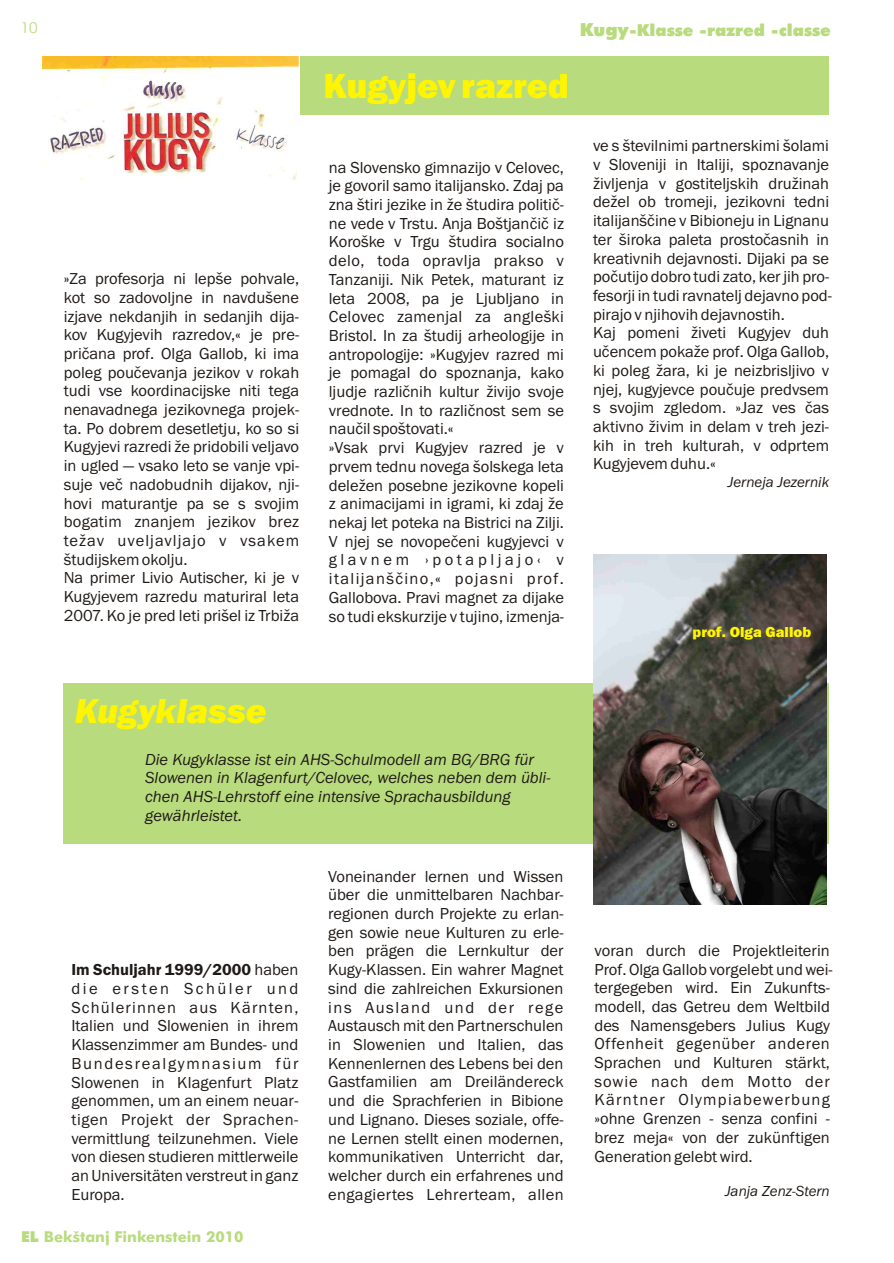
<style>
.page{position:relative;width:894px;height:1263px;background:#fff}
.page>*{position:absolute;margin:0;border:0;box-sizing:border-box;transform-origin:0 0}
.t1{font:800 36px "Franklin Gothic";color:#fff500}
.t2{font:italic 800 36px "Franklin Gothic";color:#fff500}
.t3{font:16.5px/18.8px "Franklin Gothic";color:#1f1a17}
.t4{font:italic 16.5px/18.8px "Franklin Gothic";color:#1f1a17}
.t5{font:16.5px "Futura X Blk BT";color:#b8db7d}
.t6{font:16.5px "Franklin Gothic Demi";color:#1f1a17}
.t7{font:italic 15px "Franklin Gothic";color:#1f1a17}
.t8{font:700 15px "Futura Md BT";color:#b8db7d}
.t9{font:800 15px "Franklin Gothic";color:#fff500}
.t10{font:15px "Avant Garde Bk BT";color:#b8db7d}
.s1{font-size:18px}
.s2{font-family:"Franklin Gothic"}
.s3{font-family:"Futura X Blk BT";font-weight:400}
</style>
<div class="page">
<div style="left:64px;top:683px;width:765px;height:161px;background:#b8db7d"></div>
<img style="left:593px;top:554px;width:234px;height:351px">
<div style="left:43px;top:56px;width:786px;height:58px;background:#b8db7d"></div>
<img style="left:43px;top:56px;width:256px;height:123px">
<p class="t10" style="left:21px;top:21px;width:18px">10</p>
<p class="t5" style="left:580px;top:23px;width:253px"><span class="s1">Kugy</span>-Klasse -razred -classe</p>
<p class="t3" style="left:64px;top:271px;width:237px">»Za profesorja ni lepše pohvale, kot so zadovoljne in navdušene izjave nekdanjih in sedanjih dija&shy;kov Kugyjevih razredov,« je pre&shy;prièana prof. Olga Gallob, ki ima poleg pouèevanja jezikov v rokah tudi vse koordinacijske niti tega nenavadnega jezikovnega projek&shy;ta. Po dobrem desetletju, ko so si<br>Kugyjevi razredi že pridobili veljavo in ugled — vsako leto se vanje vpi&shy;suje veè nadobudnih dijakov, nji&shy;hovi maturantje pa se s svojim bogatim znanjem jezikov brez težav uveljavljajo v vsakem študijskem okolju.<br>Na primer Livio Autischer, ki je v<br>Kugyjevem razredu maturiral leta<br>2007. Ko je pred leti prišel iz Trbiža</p>
<h1 class="t1" style="left:323px;top:72px;width:247px">Kugyjev razred</h1>
<p class="t3" style="left:329px;top:159px;width:237px">na Slovensko gimnazijo v Celovec, je govoril samo italijansko. Zdaj pa zna štiri jezike in že študira politiè&shy;ne vede v Trstu. Anja Boštjanèiè iz<br>Koroške v Trgu študira socialno delo, toda opravlja prakso v<br>Tanzaniji. Nik Petek, maturant iz leta 2008, pa je Ljubljano in<br>Celovec zamenjal za angleški<br>Bristol. In za študij arheologije in antropologije: »Kugyjev razred mi je pomagal do spoznanja, kako ljudje razliènih kultur živijo svoje vrednote. In to razliènost sem se nauèil spoštovati.«<br>»Vsak prvi Kugyjev razred je v prvem tednu novega šolskega leta deležen posebne jezikovne kopeli z animacijami in igrami, ki zdaj že nekaj let poteka na Bistrici na Zilji.<br>V njej se novopeèeni kugyjevci v glavnem ›potapljajo‹ v italijanšèino,« pojasni prof.<br>Gallobova. Pravi magnet za dijake so tudi ekskurzije v tujino, izmenja-</p>
<h1 class="t2" style="left:75px;top:698px;width:194px">Kugyklasse</h1>
<p class="t4" style="left:145px;top:751px;width:407px">Die Kugyklasse ist ein AHS-Schulmodell am BG/BRG für Slowenen in Klagenfurt/Celovec, welches neben dem übli&shy;chen AHS-Lehrstoff eine intensive Sprachausbildung gewährleistet.</p>
<p class="t6" style="left:71px;top:964px;width:229px">Im Schuljahr 1999/2000 <span class="s2">haben</span></p>
<p class="t3" style="left:71px;top:980px;width:229px;text-align:justify">die ersten Schüler und Schülerinnen aus Kärnten, Italien und Slowenien in ihrem Klassenzimmer am Bundes- und Bundesrealgymnasium für Slowenen in Klagenfurt Platz genommen, um an einem neuar&shy;tigen Projekt der Sprachen&shy;vermittlung teilzunehmen. Viele von diesen studieren mittlerweile an Universitäten verstreut in ganz Europa.</p>
<p class="t8" style="left:21px;top:1231px;width:224px"><span class="s3">EL</span> Bekštanj Finkenstein 2010</p>
<p class="t3" style="left:328px;top:868px;width:237px;text-align:justify">Voneinander lernen und Wissen über die unmittelbaren Nachbar&shy;regionen durch Projekte zu erlan&shy;gen sowie neue Kulturen zu erle&shy;ben prägen die Lernkultur der Kugy-Klassen. Ein wahrer Magnet sind die zahlreichen Exkursionen ins Ausland und der rege Austausch mit den Partnerschulen in Slowenien und Italien, das Kennenlernen des Lebens bei den Gastfamilien am Dreiländereck und die Sprachferien in Bibione und Lignano. Dieses soziale, offe&shy;ne Lernen stellt einen modernen, kommunikativen Unterricht dar, welcher durch ein erfahrenes und engagiertes Lehrerteam, allen</p>
<p class="t3" style="left:593px;top:138px;width:240px">ve s številnimi partnerskimi šolami v Sloveniji in Italiji, spoznavanje življenja v gostiteljskih družinah dežel ob tromeji, jezikovni tedni italijanšèine v Bibioneju in Lignanu ter široka paleta prostoèasnih in kreativnih dejavnosti. Dijaki pa se poèutijo dobro tudi zato, ker jih pro&shy;fesorji in tudi ravnatelj dejavno pod&shy;pirajo v njihovih dejavnostih.<br>Kaj pomeni živeti Kugyjev duh uèencem pokaže prof. Olga Gallob, ki poleg žara, ki je neizbrisljivo v njej, kugyjevce pouèuje predvsem s svojim zgledom. »Jaz ves èas aktivno živim in delam v treh jezi&shy;kih in treh kulturah, v odprtem Kugyjevem duhu.«</p>
<p class="t7" style="left:728px;top:476px;width:103px">Jerneja Jezernik</p>
<p class="t9" style="left:693px;top:627px;width:120px">prof. Olga Gallob</p>
<p class="t3" style="left:595px;top:942px;width:240px">voran durch die Projektleiterin<br>Prof. Olga Gallob vorgelebt und wei&shy;tergegeben wird. Ein Zukunfts&shy;modell, das Getreu dem Weltbild des Namensgebers Julius Kugy<br>Offenheit gegenüber anderen<br>Sprachen und Kulturen stärkt, sowie nach dem Motto der<br>Kärntner Olympiabewerbung »ohne Grenzen - senza confini - brez meja« von der zukünftigen<br>Generation gelebt wird.</p>
<p class="t7" style="left:725px;top:1186px;width:106px">Janja Zenz-Stern</p>
</div>
